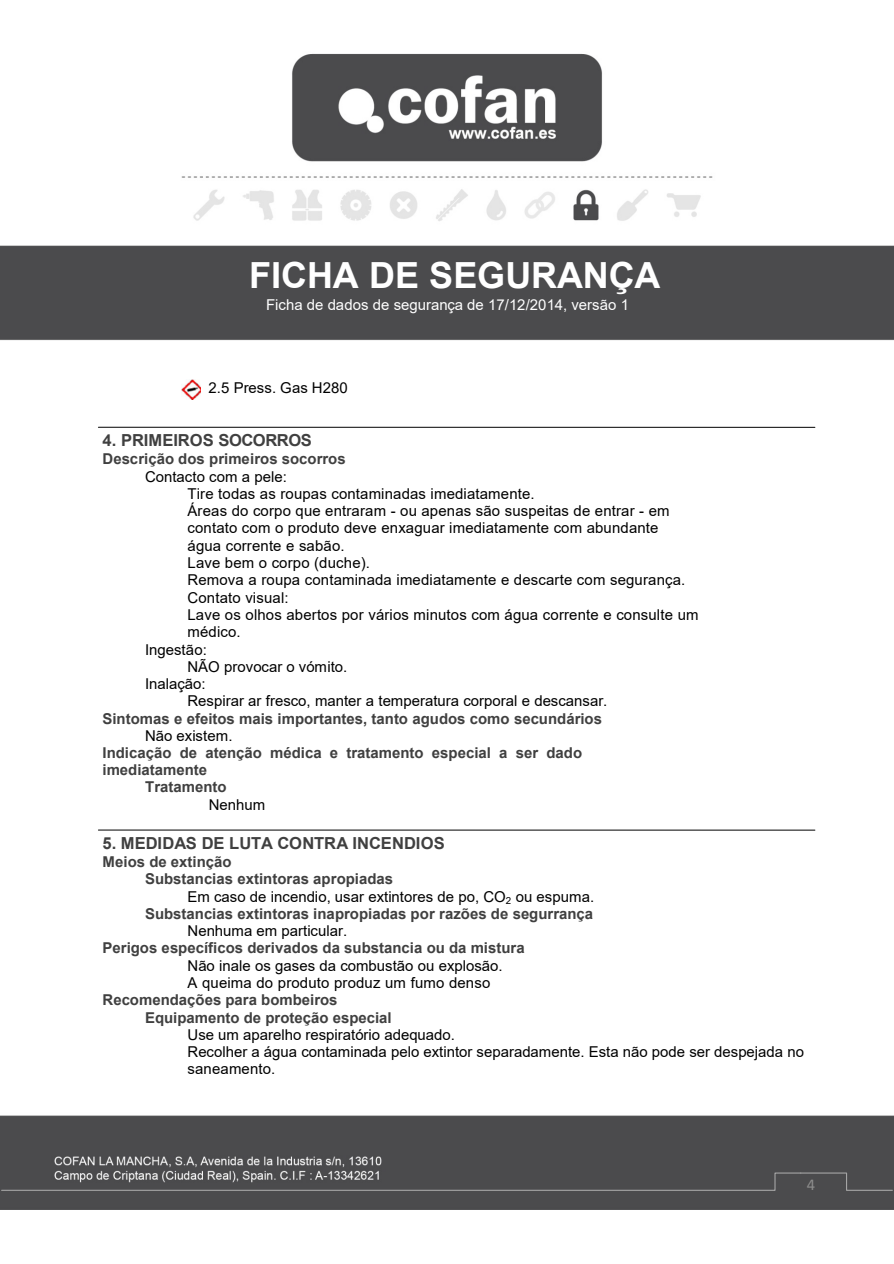
<style>
.page{position:relative;width:894px;height:1264px;background:#fff}
.page>*{position:absolute;margin:0;border:0;box-sizing:border-box;transform-origin:0 0}
.t1{font:700 36px "Arial";letter-spacing:-.005em;color:#fff}
.t2{font:700 16.5px "Arial";letter-spacing:-.01em;color:#404040}
.t3{font:16.5px "Calibri";color:#8c8c8c}
.t4{font:15px/17.2px "Arial";letter-spacing:.01em;color:#000}
.t5{font:700 15px/17.2px "Arial";color:#404040}
.t6{font:15px "Arial";color:#fff}
</style>
<div class="page">
<img style="left:1px;top:53px;width:892px;height:1157px">
<svg style="left:1px;top:1171px;width:892px;height:20px;background:#575759"></svg>
<hr style="left:98px;top:427px;width:717px;height:1px;background:#000">
<hr style="left:98px;top:829px;width:717px;height:1px;background:#000">
<img style="left:182px;top:379px;width:18px;height:21px">
<h1 class="t1" style="left:249px;top:262px;width:413px">FICHA DE SEGURANÇA</h1>
<p class="t6" style="left:266px;top:299px;width:365px">Ficha de dados de segurança de 17/12/2014, versão 1</p>
<p class="t4" style="left:209px;top:380px;width:141px">2.5 Press. Gas H280</p>
<p class="t2" style="left:103px;top:434px;width:211px">4. PRIMEIROS SOCORROS</p>
<p class="t5" style="left:103px;top:451px;width:245px">Descrição dos primeiros socorros</p>
<p class="t4" style="left:145px;top:469px;width:143px">Contacto com a pele:</p>
<p class="t4" style="left:188px;top:486px;width:349px">Tire todas as roupas contaminadas imediatamente.</p>
<p class="t4" style="left:188px;top:503px;width:484px">Áreas do corpo que entraram - ou apenas são suspeitas de entrar - em</p>
<p class="t4" style="left:188px;top:521px;width:472px">contato com o produto deve enxaguar imediatamente com abundante</p>
<p class="t4" style="left:188px;top:538px;width:159px">água corrente e sabão.</p>
<p class="t4" style="left:188px;top:555px;width:184px">Lave bem o corpo (duche).</p>
<p class="t4" style="left:187px;top:573px;width:499px">Remova a roupa contaminada imediatamente e descarte com segurança.</p>
<p class="t4" style="left:187px;top:590px;width:103px">Contato visual:</p>
<p class="t4" style="left:187px;top:607px;width:512px">Lave os olhos abertos por vários minutos com água corrente e consulte um</p>
<p class="t4" style="left:187px;top:624px;width:55px">médico.</p>
<p class="t4" style="left:145px;top:642px;width:63px">Ingestão:</p>
<p class="t4" style="left:187px;top:659px;width:161px">NÃO provocar o vómito.</p>
<p class="t4" style="left:145px;top:676px;width:62px">Inalação:</p>
<p class="t4" style="left:187px;top:694px;width:421px">Respirar ar fresco, manter a temperatura corporal e descansar.</p>
<p class="t5" style="left:103px;top:711px;width:501px">Sintomas e efeitos mais importantes, tanto agudos como secundários</p>
<p class="t4" style="left:145px;top:728px;width:89px">Não existem.</p>
<p class="t5" style="left:103px;top:745px;width:481px">Indicação de atenção médica e tratamento especial a ser dado</p>
<p class="t5" style="left:103px;top:762px;width:106px">imediatamente</p>
<p class="t5" style="left:145px;top:779px;width:83px">Tratamento</p>
<p class="t4" style="left:209px;top:797px;width:58px">Nenhum</p>
<p class="t2" style="left:103px;top:837px;width:344px">5. MEDIDAS DE LUTA CONTRA INCENDIOS</p>
<p class="t5" style="left:103px;top:854px;width:130px">Meios de extinção</p>
<p class="t5" style="left:145px;top:871px;width:250px">Substancias extintoras apropiadas</p>
<p class="t4" style="left:188px;top:889px;width:408px">Em caso de incendio, usar extintores de po, CO<sub>2</sub> ou espuma.</p>
<p class="t5" style="left:145px;top:906px;width:450px">Substancias extintoras inapropiadas por razões de segurrança</p>
<p class="t4" style="left:188px;top:923px;width:161px">Nenhuma em particular.</p>
<p class="t5" style="left:103px;top:940px;width:424px">Perigos específicos derivados da substancia ou da mistura</p>
<p class="t4" style="left:188px;top:958px;width:317px">Não inale os gases da combustão ou explosão.<br>A queima do produto produz um fumo denso</p>
<p class="t5" style="left:145px;top:992px;width:248px;text-indent:-42px">Recomendações para bombeiros<br>Equipamento de proteção especial</p>
<p class="t4" style="left:188px;top:1027px;width:618px">Use um aparelho respiratório adequado.<br>Recolher a água contaminada pelo extintor separadamente. Esta não pode ser despejada no saneamento.</p>
<p class="t3" style="left:807px;top:1177px;width:10px">4</p>
</div>
